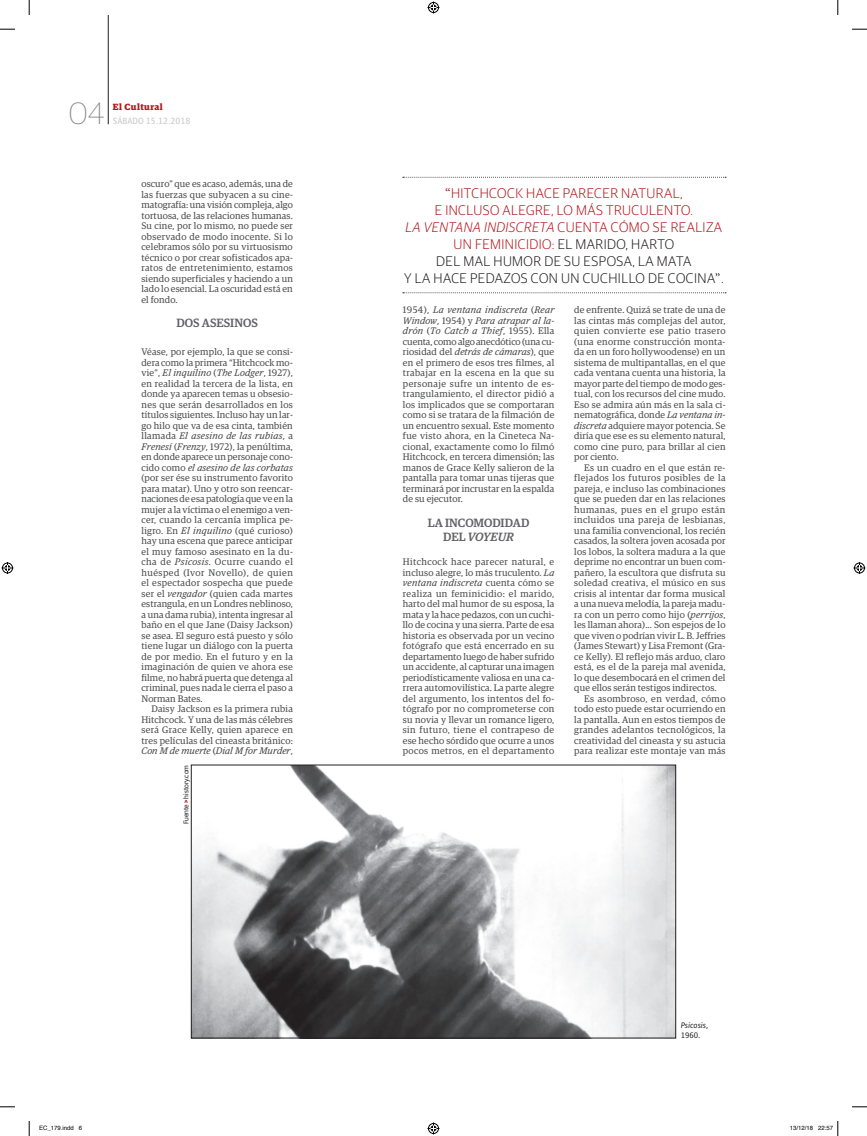
<style>
.page{position:relative;width:867px;height:1136px;background:#fff}
.page>*{position:absolute;margin:0;border:0;box-sizing:border-box;transform-origin:0 0}
.t1{font:100 31px "Guardian Sans";color:#86888b}
.t2{font:300 14px/17px "Guardian Sans";letter-spacing:.03em;color:#b4181d;text-align:center}
.t3{font:500 12px/14px "Guardian Egyp";color:#636366;text-align:center}
.t4{font:9.5px/10.5px "Guardian Egyp";letter-spacing:.02em;color:#4b4c4d;text-align:justify}
.t5{font:9.5px "Guardian Egyp";letter-spacing:.04em;color:#4b4c4d}
.t6{font:9.5px "Guardian Egyp";letter-spacing:.045em;color:#4b4c4d}
.t7{font:9px "Guardian Agate Sans 2";color:#c7c8ca}
.t8{font:700 9px "Guardian Egyp";letter-spacing:.05em;color:#b4181d}
.t9{font:italic 8px/10px "Guardian Agate Sans 1";color:#231f20}
.t10{font:7px "Guardian Sans";color:#231f20}
.t11{font:6px "Helvetica";color:#000}
.s1{font-style:italic}
.s2{font-weight:700;color:#b4181d}
.s3{font-family:"Minion Pro";font-weight:400}
.s4{color:#231f20}
.s5{font-style:normal}
</style>
<div class="page">
<hr style="left:108px;top:15px;width:1px;height:109px;background:#231f20">
<img style="left:193px;top:767px;width:480px;height:269px">
<div style="left:191px;top:765px;width:484px;height:273px;border:1px solid #231f20"></div>
<svg style="left:402px;top:292px;width:323px;height:1px"></svg>
<svg style="left:402px;top:177px;width:323px;height:1px"></svg>
<svg style="left:715px;top:273px;width:4px;height:3px"></svg>
<svg style="left:0;top:29px;width:15px;height:1px"></svg>
<svg style="left:852px;top:29px;width:14px;height:1px"></svg>
<svg style="left:0;top:1106px;width:15px;height:1px"></svg>
<svg style="left:852px;top:1106px;width:14px;height:1px"></svg>
<svg style="left:29px;top:0;width:1px;height:15px"></svg>
<svg style="left:29px;top:1121px;width:1px;height:15px"></svg>
<svg style="left:837px;top:0;width:1px;height:15px"></svg>
<svg style="left:427px;top:1px;width:12px;height:12px"></svg>
<svg style="left:427px;top:1122px;width:12px;height:12px"></svg>
<svg style="left:2px;top:562px;width:12px;height:12px"></svg>
<svg style="left:853px;top:562px;width:12px;height:12px"></svg>
<svg style="left:837px;top:1121px;width:1px;height:15px"></svg>
<h1 class="t1" style="left:69px;top:93px;width:37px">04</h1>
<p class="t8" style="left:113px;top:100px;width:51px">El Cultural</p>
<p class="t7" style="left:113px;top:115px;width:79px">SÁBADO 15.12.2018</p>
<p class="t4" style="left:141px;top:178px;width:153px">oscuro” que es acaso, además, una de las fuerzas que subyacen a su cine&shy;matografía: una visión compleja, algo tortuosa, de las relaciones humanas.<br>Su cine, por lo mismo, no puede ser observado de modo inocente. Si lo celebramos sólo por su virtuosismo técnico o por crear sofisticados apa&shy;ratos de entretenimiento, estamos siendo superficiales y haciendo a un lado lo esencial. La oscuridad está en el fondo.</p>
<p class="t3" style="left:176px;top:315px;width:83px">DOS ASESINOS</p>
<p class="t4" style="left:141px;top:346px;width:153px">Véase, por ejemplo, la que se consi&shy;dera como la primera “Hitchcock mo&shy;vie”, <span class="s1">El inquilino</span> (<span class="s1">The Lodger</span>, 1927), en realidad la tercera de la lista, en donde ya aparecen temas u obsesio&shy;nes que serán desarrollados en los títulos siguientes. Incluso hay un lar&shy;go hilo que va de esa cinta, también llamada <span class="s1">El asesino de las rubias</span>, a <span class="s1">Frenesí</span> (<span class="s1">Frenzy</span>, 1972), la penúltima, en donde aparece un personaje cono&shy;cido como <span class="s1">el asesino de las corbatas </span>(por ser ése su instrumento favorito para matar). Uno y otro son reencar&shy;naciones de esa patología que ve en la mujer a la víctima o el enemigo a ven&shy;cer, cuando la cercanía implica pe&shy;ligro. En <span class="s1">El inquilino</span> (qué curioso) hay una escena que parece anticipar el muy famoso asesinato en la du&shy;cha de <span class="s1">Psicosis</span>. Ocurre cuando el huésped (Ivor Novello), de quien el espectador sospecha que puede ser el <span class="s1">vengador</span> (quien cada martes estrangula, en un Londres neblinoso, a una dama rubia), intenta ingresar al baño en el que Jane (Daisy Jackson) se asea. El seguro está puesto y sólo tiene lugar un diálogo con la puerta de por medio. En el futuro y en la imaginación de quien ve ahora ese filme, no habrá puerta que detenga al criminal, pues nada le cierra el paso a Norman Bates.</p>
<p class="t4" style="left:141px;top:703px;width:153px;text-indent:10px">Daisy Jackson es la primera rubia Hitchcock. Y una de las más célebres será Grace Kelly, quien aparece en tres películas del cineasta británico:<br><span class="s1">Con M de muerte</span> (<span class="s1">Dial M for Murder</span>,</p>
<p class="t10" style="left:181px;top:824px;width:61px;rotate:-90deg">Fuente <span class="s2">&gt;</span> history.com</p>
<h2 class="t2" style="left:404px;top:184px;width:321px"><span class="s3">“</span>HITCHCOCK HACE PARECER NATURAL,<br>E INCLUSO ALEGRE, LO MÁS TRUCULENTO.<br><span class="s1">LA VENTANA INDISCRETA</span> CUENTA CÓMO SE REALIZA UN FEMINICIDIO: <span class="s4">EL MARIDO, HARTO<br>DEL MAL HUMOR DE SU ESPOSA, LA MATA<br>Y LA HACE PEDAZOS CON UN CUCHILLO DE COCINA .</span></h2>
<p class="t4" style="left:403px;top:304px;width:153px">1954), <span class="s1">La ventana indiscreta</span> (<span class="s1">Rear Window</span>, 1954) y <span class="s1">Para atrapar al la&shy;drón</span> (<span class="s1">To Catch a Thief</span>, 1955). Ella cuenta, como algo anecdótico (una cu&shy;riosidad del <span class="s1">detrás de cámaras</span>), que en el primero de esos tres filmes, al trabajar en la escena en la que su personaje sufre un intento de es&shy;trangulamiento, el director pidió a los implicados que se comportaran como si se tratara de la filmación de un encuentro sexual. Este momento fue visto ahora, en la Cineteca Na&shy;cional, exactamente como lo filmó Hitchcock, en tercera dimensión; las manos de Grace Kelly salieron de la pantalla para tomar unas tijeras que terminará por incrustar en la espalda de su ejecutor.</p>
<p class="t3" style="left:427px;top:515px;width:103px">LA INCOMODIDAD<br>DEL <span class="s1">VOYEUR</span></p>
<p class="t4" style="left:403px;top:556px;width:153px">Hitchcock hace parecer natural, e incluso alegre, lo más truculento. <span class="s1">La ventana indiscreta</span> cuenta cómo se realiza un feminicidio: el marido, harto del mal humor de su esposa, la mata y la hace pedazos, con un cuchi&shy;llo de cocina y una sierra. Parte de esa historia es observada por un vecino fotógrafo que está encerrado en su departamento luego de haber sufrido un accidente, al capturar una imagen periodísticamente valiosa en una ca&shy;rrera automovilística. La parte alegre del argumento, los intentos del fo&shy;tógrafo por no comprometerse con su novia y llevar un romance ligero, sin futuro, tiene el contrapeso de ese hecho sórdido que ocurre a unos pocos metros, en el departamento</p>
<p class="t4" style="left:574px;top:304px;width:153px">de enfrente. Quizá se trate de una de las cintas más complejas del autor, quien convierte ese patio trasero (una enorme construcción monta&shy;da en un foro hollywoodense) en un sistema de multipantallas, en el que cada ventana cuenta una historia, la mayor parte del tiempo de modo ges&shy;tual, con los recursos del cine mudo.<br>Eso se admira aún más en la sala ci&shy;nematográfica, donde <span class="s1">La ventana in&shy;discreta</span> adquiere mayor potencia. Se diría que ese es su elemento natural, como cine puro, para brillar al cien por ciento.</p>
<p class="t4" style="left:584px;top:462px;width:143px">Es un cuadro en el que están re-</p>
<p class="t5" style="left:574px;top:471px;width:153px">flejados los futuros posibles de la</p>
<p class="t4" style="left:574px;top:483px;width:153px">pareja, e incluso las combinaciones</p>
<p class="t4" style="left:574px;top:493px;width:153px">que se pueden dar en las relaciones</p>
<p class="t6" style="left:574px;top:503px;width:152px">humanas, pues en el grupo están</p>
<p class="t5" style="left:574px;top:513px;width:153px">incluidos una pareja de lesbianas,</p>
<p class="t4" style="left:574px;top:524px;width:153px">una familia convencional, los recién</p>
<p class="t4" style="left:574px;top:535px;width:153px">casados, la soltera joven acosada por</p>
<p class="t4" style="left:574px;top:545px;width:153px">los lobos, la soltera madura a la que</p>
<p class="t4" style="left:574px;top:556px;width:153px">deprime no encontrar un buen com-</p>
<p class="t4" style="left:574px;top:566px;width:153px">pañero, la escultora que disfruta su</p>
<p class="t4" style="left:574px;top:577px;width:153px">soledad creativa, el músico en sus</p>
<p class="t4" style="left:574px;top:587px;width:153px">crisis al intentar dar forma musical</p>
<p class="t4" style="left:574px;top:598px;width:152px">a una nueva melodía, la pareja madu-</p>
<p class="t4" style="left:574px;top:608px;width:153px">ra con un perro como hijo (<span class="s1">perrijos</span>,</p>
<p class="t4" style="left:574px;top:619px;width:153px">les llaman ahora)... Son espejos de lo</p>
<p class="t4" style="left:574px;top:629px;width:153px">que viven o podrían vivir L. B. Jeffries</p>
<p class="t4" style="left:574px;top:640px;width:153px">(James Stewart) y Lisa Fremont (Gra-</p>
<p class="t4" style="left:574px;top:650px;width:152px">ce Kelly). El reflejo más arduo, claro</p>
<p class="t4" style="left:574px;top:661px;width:153px">está, es el de la pareja mal avenida,</p>
<p class="t4" style="left:574px;top:671px;width:153px">lo que desembocará en el crimen del</p>
<p class="t4" style="left:574px;top:682px;width:144px">que ellos serán testigos indirectos.</p>
<p class="t5" style="left:584px;top:692px;width:143px">Es asombroso, en verdad, cómo</p>
<p class="t4" style="left:574px;top:703px;width:153px">todo esto puede estar ocurriendo en</p>
<p class="t4" style="left:574px;top:713px;width:152px">la pantalla. Aun en estos tiempos de</p>
<p class="t4" style="left:574px;top:724px;width:153px">grandes adelantos tecnológicos, la</p>
<p class="t4" style="left:574px;top:734px;width:153px">creatividad del cineasta y su astucia</p>
<p class="t4" style="left:574px;top:745px;width:153px">para realizar este montaje van más</p>
<p class="t9" style="left:680px;top:1020px;width:29px">Psicosis<span class="s5">,<br>1960.</span></p>
<p class="t11" style="left:39px;top:1123px;width:45px">EC_179.indd 6</p>
<p class="t11" style="left:789px;top:1123px;width:45px">13/12/18 22:57</p>
</div>
